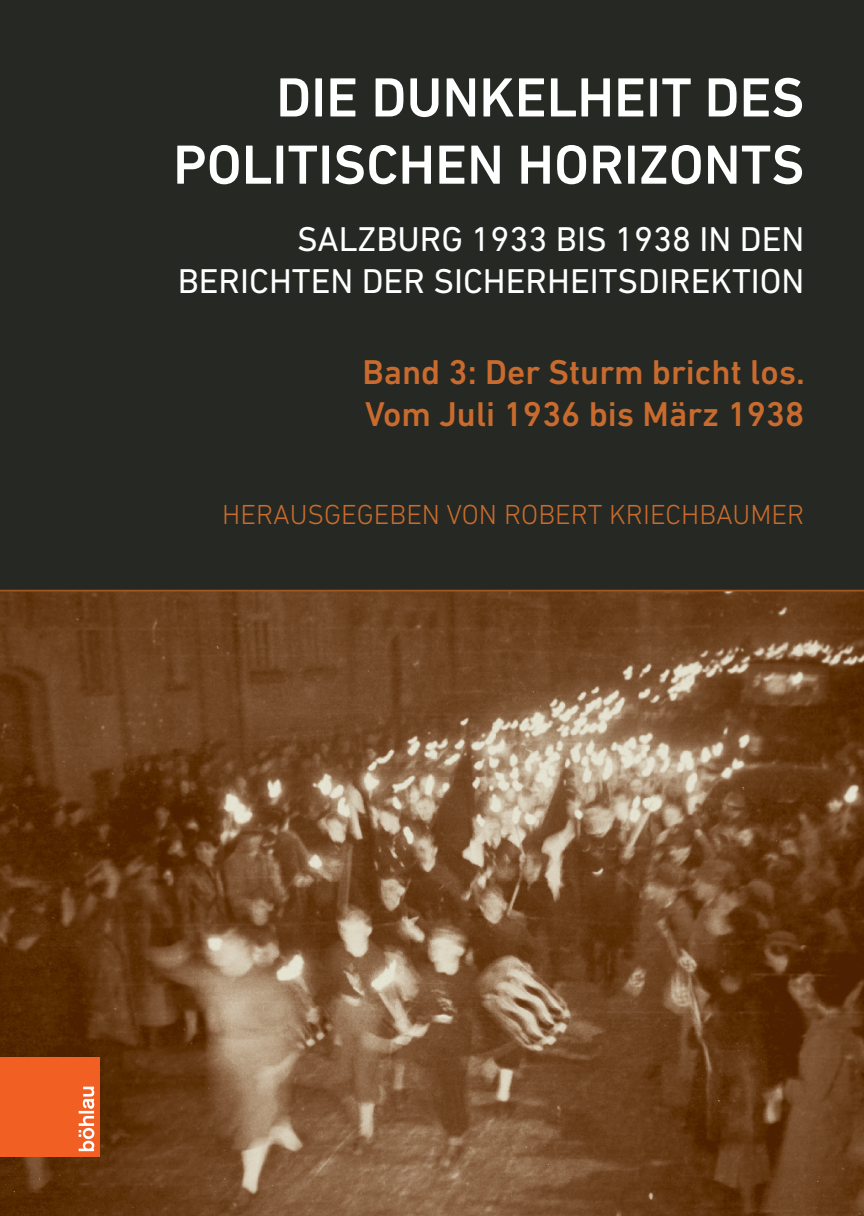
<style>
.page{position:relative;width:864px;height:1216px;background:#fff}
.page>*{position:absolute;margin:0;border:0;box-sizing:border-box;transform-origin:0 0}
.t1{font:500 56px/67.2px "DIN Next LT Pro";color:#fff;text-align:right}
.t2{font:35px/42px "DIN Next LT Pro";color:#fff;text-align:right}
.t3{font:500 35px/42px "DIN Next LT Pro";color:#c96b2e}
.t4{font:300 28px "DIN Next LT Pro";color:#c96b2e}
</style>
<div class="page">
<img style="left:0;top:591px;width:863px;height:624px">
<div style="left:0;top:0;width:863px;height:590px;background:#262923"></div>
<hr style="left:0;top:589px;width:863px;height:2px;background:#a35622">
<div style="left:0;top:1057px;width:99px;height:99px;background:#f15f22"></div>
<svg style="left:79px;top:1086px;width:15px;height:65px"></svg>
<h1 class="t1" style="left:173px;top:63px;width:632px">DIE DUNKELHEIT DES<br>POLITISCHEN HORIZONTS</h1>
<p class="t2" style="left:178px;top:217px;width:628px">SALZBURG 1933 BIS 1938 IN DEN<br>BERICHTEN DER SICHERHEITSDIREKTION</p>
<p class="t3" style="left:362px;top:351px;width:444px">Band 3: Der Sturm bricht los.<br>Vom Juli 1936 bis März 1938</p>
<p class="t4" style="left:222px;top:499px;width:583px">HERAUSGEGEBEN VON ROBERT KRIECHBAUMER</p>
</div>
